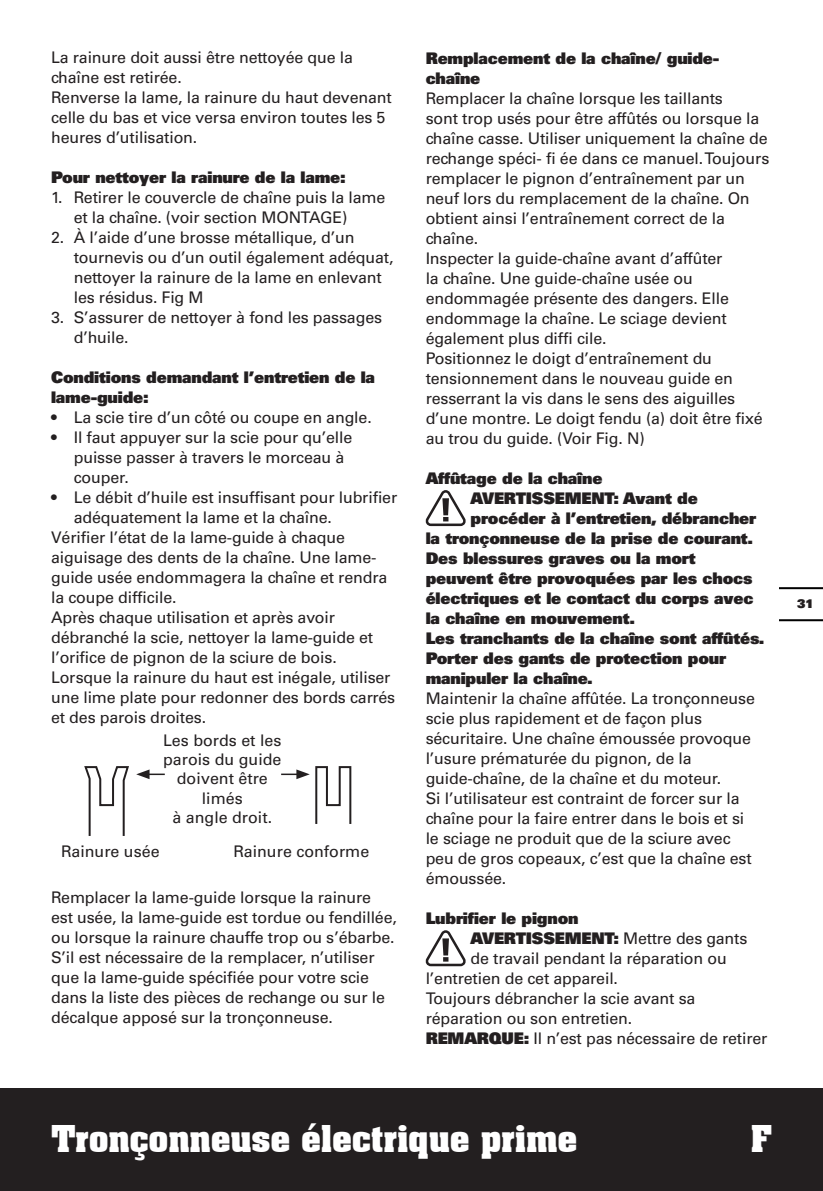
<style>
.page{position:relative;width:823px;height:1191px;background:#fff}
.page>*{position:absolute;margin:0;border:0;box-sizing:border-box;transform-origin:0 0}
.t1{font:700 36px "Aachen BT";letter-spacing:-.025em;color:#fff}
.t2{font:16px/20px "Univers";letter-spacing:-.01em;color:#231f20}
.t3{font:900 16px/20px "Univers";letter-spacing:-.01em;color:#231f20}
.t4{font:900 12px "Univers";color:#231f20}
.s1{font-weight:400}
.s2{font-weight:900}
</style>
<div class="page">
<div style="left:0;top:1089px;width:822px;height:102px;background:#231f20"></div>
<hr style="left:779px;top:619px;width:43px;height:2px;background:#000">
<hr style="left:779px;top:587px;width:43px;height:2px;background:#000">
<svg style="left:84px;top:766px;width:45px;height:70px"></svg>
<svg style="left:136px;top:769px;width:29px;height:10px"></svg>
<svg style="left:281px;top:766px;width:71px;height:58px"></svg>
<svg style="left:425px;top:490px;width:40px;height:36px"></svg>
<svg style="left:425px;top:930px;width:40px;height:36px"></svg>
<p class="t2" style="left:51px;top:47px;width:342px">La rainure doit aussi être nettoyée que la chaîne est retirée.<br>Renverse la lame, la rainure du haut devenant celle du bas et vice versa environ toutes les 5 heures d’utilisation.</p>
<p class="t3" style="left:51px;top:167px;width:296px">Pour nettoyer la rainure de la lame:</p>
<p class="t2" style="left:74px;top:187px;width:313px;text-indent:-23px">1. Retirer le couvercle de chaîne puis la lame et la chaîne. (voir section MONTAGE)</p>
<p class="t2" style="left:74px;top:227px;width:321px;text-indent:-23px">2. À l’aide d’une brosse métallique, d’un tournevis ou d’un outil également adéquat, nettoyer la rainure de la lame en enlevant les résidus. Fig M</p>
<p class="t2" style="left:74px;top:307px;width:309px;text-indent:-23px">3. S’assurer de nettoyer à fond les passages d’huile.</p>
<p class="t3" style="left:51px;top:366px;width:325px">Conditions demandant l’entretien de la lame-guide:</p>
<p class="t2" style="left:51px;top:407px;width:322px">• La scie tire d’un côté ou coupe en angle.</p>
<p class="t2" style="left:74px;top:427px;width:280px;text-indent:-23px">• Il faut appuyer sur la scie pour qu’elle puisse passer à travers le morceau à couper.</p>
<p class="t2" style="left:51px;top:487px;width:347px">• Le débit d’huile est insuffisant pour lubrifier</p>
<p class="t2" style="left:74px;top:507px;width:259px">adéquatement la lame et la chaîne.</p>
<p class="t2" style="left:51px;top:527px;width:295px">Vérifier l’état de la lame-guide à chaque</p>
<p class="t2" style="left:51px;top:547px;width:327px">aiguisage des dents de la chaîne. Une lame-</p>
<p class="t2" style="left:51px;top:567px;width:337px">guide usée endommagera la chaîne et rendra</p>
<p class="t2" style="left:51px;top:587px;width:127px">la coupe difficile.</p>
<p class="t2" style="left:51px;top:607px;width:285px">Après chaque utilisation et après avoir</p>
<p class="t2" style="left:51px;top:627px;width:323px">débranché la scie, nettoyer la lame-guide et</p>
<p class="t2" style="left:51px;top:647px;width:287px">l’orifice de pignon de la sciure de bois.</p>
<p class="t2" style="left:51px;top:667px;width:341px">Lorsque la rainure du haut est inégale, utiliser</p>
<p class="t2" style="left:51px;top:687px;width:345px">une lime plate pour redonner des bords carrés</p>
<p class="t2" style="left:51px;top:707px;width:156px">et des parois droites.</p>
<p class="t2" style="left:163px;top:730px;width:120px;line-height:19.2px;text-align:center">Les bords et les parois du guide doivent être limés<br>à angle droit.</p>
<p class="t2" style="left:61px;top:841px;width:100px">Rainure usée</p>
<p class="t2" style="left:233px;top:841px;width:137px">Rainure conforme</p>
<p class="t2" style="left:51px;top:887px;width:347px">Remplacer la lame-guide lorsque la rainure est usée, la lame-guide est tordue ou fendillée, ou lorsque la rainure chauffe trop ou s’ébarbe.<br>S’il est nécessaire de la remplacer, n’utiliser que la lame-guide spécifiée pour votre scie dans la liste des pièces de rechange ou sur le décalque apposé sur la tronçonneuse.</p>
<p class="t3" style="left:425px;top:48px;width:295px">Remplacement de la chaîne/ guide&shy;chaîne</p>
<p class="t2" style="left:425px;top:88px;width:345px">Remplacer la chaîne lorsque les taillants<br>sont trop usés pour être affûtés ou lorsque la chaîne casse. Utiliser uniquement la chaîne de rechange spéci- fi ée dans ce manuel. Toujours remplacer le pignon d’entraînement par un neuf lors du remplacement de la chaîne. On obtient ainsi l’entraînement correct de la chaîne.<br>Inspecter la guide-chaîne avant d’affûter<br>la chaîne. Une guide-chaîne usée ou endommagée présente des dangers. Elle endommage la chaîne. Le sciage devient également plus diffi cile.<br>Positionnez le doigt d’entraînement du tensionnement dans le nouveau guide en resserrant la vis dans le sens des aiguilles d’une montre. Le doigt fendu (a) doit être fixé au trou du guide. (Voir Fig. N)</p>
<p class="t3" style="left:425px;top:468px;width:178px">Affûtage de la chaîne</p>
<p class="t3" style="left:470px;top:488px;width:228px">AVERTISSEMENT: Avant de</p>
<p class="t3" style="left:470px;top:508px;width:287px">procéder à l’entretien, débrancher</p>
<p class="t3" style="left:425px;top:528px;width:329px">la tronçonneuse de la prise de courant.</p>
<p class="t3" style="left:425px;top:548px;width:271px">Des blessures graves ou la mort</p>
<p class="t3" style="left:425px;top:568px;width:328px">peuvent être provoquées par les chocs</p>
<p class="t3" style="left:425px;top:588px;width:329px">électriques et le contact du corps avec</p>
<p class="t3" style="left:425px;top:608px;width:211px">la chaîne en mouvement.</p>
<p class="t3" style="left:425px;top:628px;width:340px">Les tranchants de la chaîne sont affûtés.</p>
<p class="t3" style="left:425px;top:648px;width:302px">Porter des gants de protection pour</p>
<p class="t3" style="left:425px;top:668px;width:169px">manipuler la chaîne.</p>
<p class="t2" style="left:425px;top:688px;width:330px">Maintenir la chaîne affûtée. La tronçonneuse scie plus rapidement et de façon plus sécuritaire. Une chaîne émoussée provoque l’usure prématurée du pignon, de la guide-chaîne, de la chaîne et du moteur.<br>Si l’utilisateur est contraint de forcer sur la chaîne pour la faire entrer dans le bois et si le sciage ne produit que de la sciure avec peu de gros copeaux, c’est que la chaîne est émoussée.</p>
<p class="t3" style="left:425px;top:908px;width:154px">Lubrifier le pignon</p>
<p class="t3" style="left:470px;top:928px;width:278px">AVERTISSEMENT: <span class="s1">Mettre des gants</span></p>
<p class="t2" style="left:470px;top:948px;width:257px">de travail pendant la réparation ou</p>
<p class="t2" style="left:425px;top:968px;width:194px">l’entretien de cet appareil.</p>
<p class="t2" style="left:425px;top:988px;width:271px">Toujours débrancher la scie avant sa</p>
<p class="t2" style="left:425px;top:1008px;width:208px">réparation ou son entretien.</p>
<p class="t2" style="left:425px;top:1028px;width:343px"><span class="s2">REMARQUE:</span> Il n’est pas nécessaire de retirer</p>
<p class="t4" style="left:796px;top:595px;width:18px">31</p>
<h1 class="t1" style="left:51px;top:1116px;width:528px">Tronçonneuse électrique prime</h1>
<h1 class="t1" style="left:749px;top:1116px;width:23px">F</h1>
</div>
